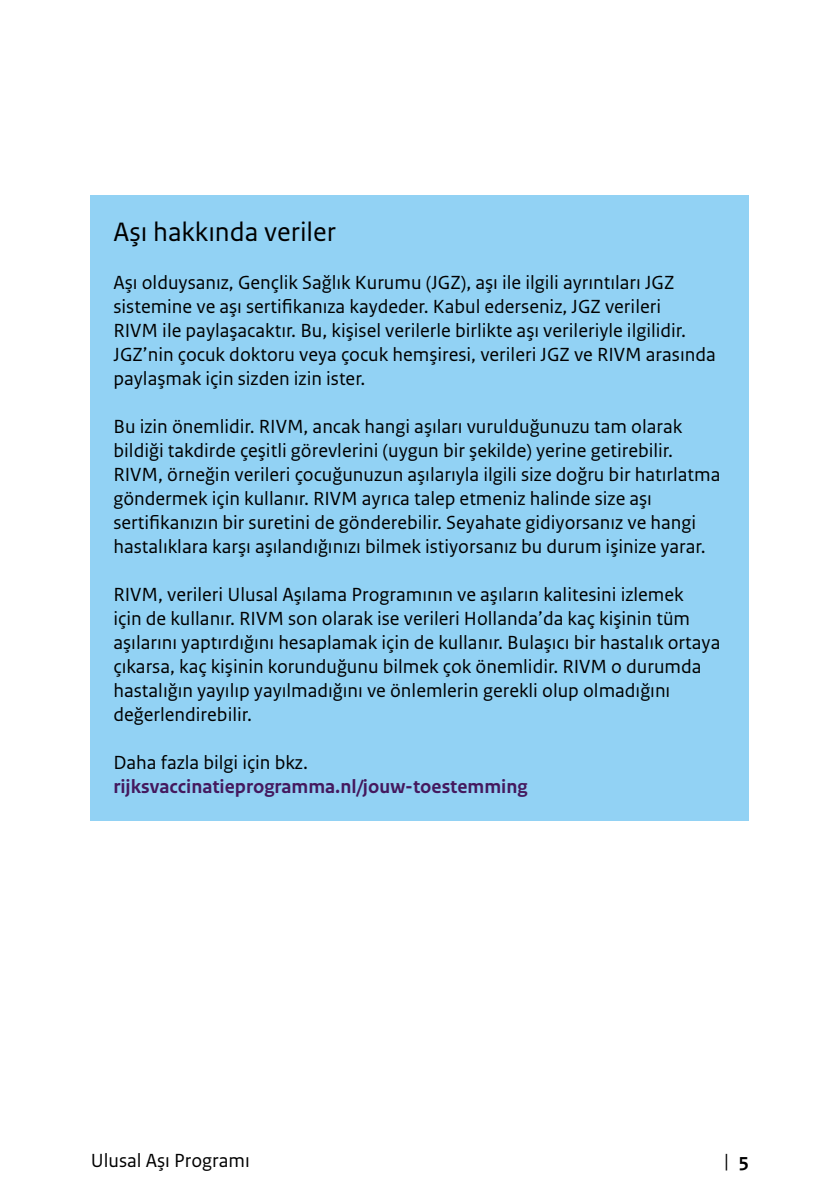
<style>
.page{position:relative;width:840px;height:1191px;background:#fff}
.page>*{position:absolute;margin:0;border:0;box-sizing:border-box;transform-origin:0 0}
.H2_Kadertekst_kop{font:28px "Rijksoverheid Sans Text";color:#000}
.Kadertekst{font:20px/24px "Rijksoverheid Sans Text";color:#000}
.Kadertekst-2{font:700 20px "Rijksoverheid Sans Text";color:#44195e}
.s1{font-weight:700}
</style>
<div class="page">
<div style="left:91px;top:195px;width:657px;height:74px;background:#92d2f4"></div>
<div style="left:91px;top:250px;width:657px;height:161px;background:#92d2f4"></div>
<div style="left:91px;top:394px;width:657px;height:185px;background:#92d2f4"></div>
<div style="left:91px;top:562px;width:657px;height:185px;background:#92d2f4"></div>
<div style="left:91px;top:747px;width:657px;height:74px;background:#92d2f4"></div>
<h2 class="H2_Kadertekst_kop" style="left:113px;top:216px;width:224px">Aşı hakkında veriler</h2>
<p class="Kadertekst" style="left:113px;top:271px;width:603px">Aşı olduysanız, Gençlik Sağlık Kurumu (JGZ), aşı ile ilgili ayrıntıları JGZ sistemine ve aşı sertifikanıza kaydeder. Kabul ederseniz, JGZ verileri<br>RIVM ile paylaşacaktır. Bu, kişisel verilerle birlikte aşı verileriyle ilgilidir.<br>JGZ’nin çocuk doktoru veya çocuk hemşiresi, verileri JGZ ve RIVM arasında paylaşmak için sizden izin ister.</p>
<p class="Kadertekst" style="left:113px;top:415px;width:608px">Bu izin önemlidir. RIVM, ancak hangi aşıları vurulduğunuzu tam olarak bildiği takdirde çeşitli görevlerini (uygun bir şekilde) yerine getirebilir.<br>RIVM, örneğin verileri çocuğunuzun aşılarıyla ilgili size doğru bir hatırlatma göndermek için kullanır. RIVM ayrıca talep etmeniz halinde size aşı sertifikanızın bir suretini de gönderebilir. Seyahate gidiyorsanız ve hangi hastalıklara karşı aşılandığınızı bilmek istiyorsanız bu durum işinize yarar.</p>
<p class="Kadertekst" style="left:113px;top:583px;width:608px">RIVM, verileri Ulusal Aşılama Programının ve aşıların kalitesini izlemek<br>için de kullanır. RIVM son olarak ise verileri Hollanda’da kaç kişinin tüm aşılarını yaptırdığını hesaplamak için de kullanır. Bulaşıcı bir hastalık ortaya çıkarsa, kaç kişinin korunduğunu bilmek çok önemlidir. RIVM o durumda hastalığın yayılıp yayılmadığını ve önlemlerin gerekli olup olmadığını değerlendirebilir.</p>
<p class="Kadertekst" style="left:113px;top:751px;width:196px">Daha fazla bilgi için bkz.</p>
<p class="Kadertekst-2" style="left:113px;top:775px;width:415px">rijksvaccinatieprogramma.nl/jouw-toestemming</p>
<p class="Kadertekst" style="left:91px;top:1149px;width:160px">Ulusal Aşı Programı</p>
<p class="Kadertekst" style="left:723px;top:1149px;width:27px">| <span class="s1">5</span></p>
</div>
